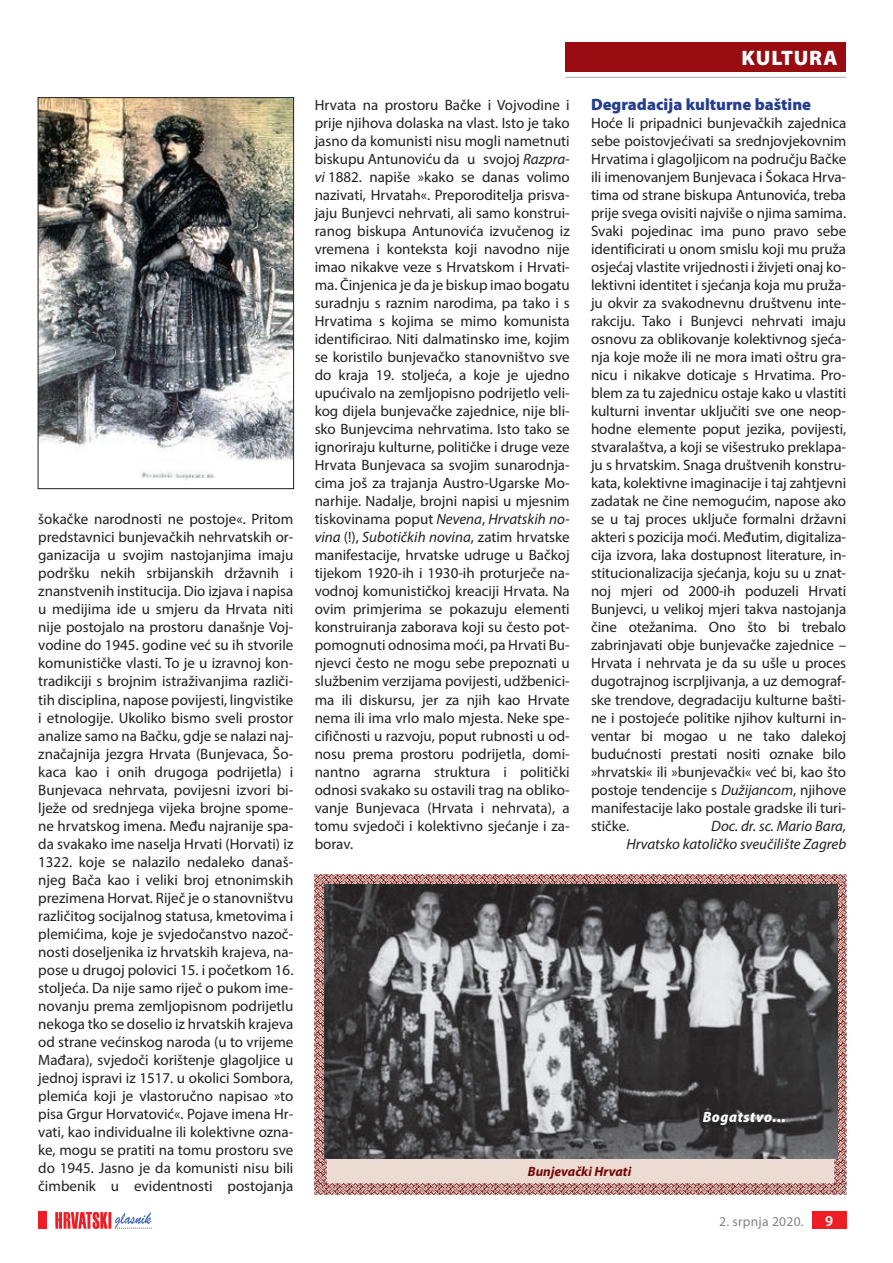
<style>
.page{position:relative;width:893px;height:1263px;background:#fff}
.page>*{position:absolute;margin:0;border:0;box-sizing:border-box;transform-origin:0 0}
.t1{font:900 21px "Myriad Pro";letter-spacing:.04em;color:#fff}
.t2{font:900 16.5px "Myriad Pro";color:#253f8e}
.t3{font:15px/18px "Myriad Pro";color:#231f20;text-align:justify}
.t4{font:italic 15px/18px "Myriad Pro";color:#231f20;text-align:right}
.t5{font:italic 900 semi-condensed 15px "Myriad Pro";letter-spacing:.04em;color:#fff}
.t6{font:600 15px "Myriad Pro";color:#fff}
.t7{font:italic 700 13.5px "Myriad Pro";color:#730607}
.t8{font:13.5px "Myriad Pro";letter-spacing:.02em;color:#808285}
.s1{font-style:italic}
</style>
<div class="page">
<div style="left:812px;top:1212px;width:34px;height:17px;background:#ee1d23"></div>
<svg style="left:55px;top:1212px;width:97px;height:17px"></svg>
<div style="left:38px;top:1212px;width:9px;height:17px;background:#ee1d23"></div>
<div style="left:566px;top:43px;width:280px;height:29px;background:#970b11"></div>
<hr style="left:566px;top:77px;width:280px;height:1px;background:#a8a9ad">
<svg style="left:315px;top:875px;width:531px;height:319px;background:#cca8a3"></svg>
<img style="left:325px;top:884px;width:513px;height:275px">
<img style="left:38px;top:97px;width:256px;height:392px">
<p class="t3" style="left:38px;top:510px;width:257px">šokačke narodnosti ne postoje«. Pritom predstavnici bunjevačkih nehrvatskih or&shy;ganizacija u svojim nastojanjima imaju podršku nekih srbijanskih državnih i znanstvenih institucija. Dio izjava i napisa u medijima ide u smjeru da Hrvata niti nije postojalo na prostoru današnje Voj&shy;vodine do 1945. godine već su ih stvorile komunističke vlasti. To je u izravnoj kon&shy;tradikciji s brojnim istraživanjima različi&shy;tih disciplina, napose povijesti, lingvistike i etnologije. Ukoliko bismo sveli prostor analize samo na Bačku, gdje se nalazi naj&shy;značajnija jezgra Hrvata (Bunjevaca, Šo&shy;kaca kao i onih drugoga podrijetla) i Bunjevaca nehrvata, povijesni izvori bi&shy;lježe od srednjega vijeka brojne spome&shy;ne hrvatskog imena. Među najranije spa&shy;da svakako ime naselja Hrvati (Horvati) iz 1322. koje se nalazilo nedaleko današ&shy;njeg Bača kao i veliki broj etnonimskih prezimena Horvat. Riječ je o stanovništvu različitog socijalnog statusa, kmetovima i plemićima, koje je svjedočanstvo nazoč&shy;nosti doseljenika iz hrvatskih krajeva, na&shy;pose u drugoj polovici 15. i početkom 16. stoljeća. Da nije samo riječ o pukom ime&shy;novanju prema zemljopisnom podrijetlu nekoga tko se doselio iz hrvatskih krajeva od strane većinskog naroda (u to vrijeme Mađara), svjedoči korištenje glagoljice u jednoj ispravi iz 1517. u okolici Sombora, plemića koji je vlastoručno napisao »to pisa Grgur Horvatović«. Pojave imena Hr&shy;vati, kao individualne ili kolektivne ozna&shy;ke, mogu se pratiti na tomu prostoru sve do 1945. Jasno je da komunisti nisu bili čimbenik u evidentnosti postojanja</p>
<h1 class="t1" style="left:741px;top:44px;width:97px">kultura</h1>
<p class="t3" style="left:315px;top:96px;width:257px">Hrvata na prostoru Bačke i Vojvodine i prije njihova dolaska na vlast. Isto je tako jasno da komunisti nisu mogli nametnuti biskupu Antunoviću da u svojoj <span class="s1">Razpra&shy;vi</span> 1882. napiše »kako se danas volimo nazivati, Hrvatah«. Preporoditelja prisva&shy;jaju Bunjevci nehrvati, ali samo konstrui&shy;ranog biskupa Antunovića izvučenog iz vremena i konteksta koji navodno nije imao nikakve veze s Hrvatskom i Hrvati&shy;ma. Činjenica je da je biskup imao bogatu suradnju s raznim narodima, pa tako i s Hrvatima s kojima se mimo komunista identificirao. Niti dalmatinsko ime, kojim se koristilo bunjevačko stanovništvo sve do kraja 19. stoljeća, a koje je ujedno upućivalo na zemljopisno podrijetlo veli&shy;kog dijela bunjevačke zajednice, nije bli&shy;sko Bunjevcima nehrvatima. Isto tako se ignoriraju kulturne, političke i druge veze Hrvata Bunjevaca sa svojim sunarodnja&shy;cima još za trajanja Austro-Ugarske Mo&shy;narhije. Nadalje, brojni napisi u mjesnim tiskovinama poput <span class="s1">Nevena</span>, <span class="s1">Hrvatskih no&shy;vina</span> (!), <span class="s1">Subotičkih novina</span>, zatim hrvatske manifestacije, hrvatske udruge u Bačkoj tijekom 1920-ih i 1930-ih proturječe na&shy;vodnoj komunističkoj kreaciji Hrvata. Na ovim primjerima se pokazuju elementi konstruiranja zaborava koji su često pot&shy;pomognuti odnosima moći, pa Hrvati Bu&shy;njevci često ne mogu sebe prepoznati u službenim verzijama povijesti, udžbenici&shy;ma ili diskursu, jer za njih kao Hrvate nema ili ima vrlo malo mjesta. Neke spe&shy;cifičnosti u razvoju, poput rubnosti u od&shy;nosu prema prostoru podrijetla, domi&shy;nantno agrarna struktura i politički odnosi svakako su ostavili trag na obliko&shy;vanje Bunjevaca (Hrvata i nehrvata), a tomu svjedoči i kolektivno sjećanje i za&shy;borav.</p>
<p class="t2" style="left:591px;top:94px;width:222px">Degradacija kulturne baštine</p>
<p class="t3" style="left:591px;top:114px;width:257px">Hoće li pripadnici bunjevačkih zajednica sebe poistovjećivati sa srednjovjekovnim Hrvatima i glagoljicom na području Bačke ili imenovanjem Bunjevaca i Šokaca Hrva&shy;tima od strane biskupa Antunovića, treba prije svega ovisiti najviše o njima samima.<br>Svaki pojedinac ima puno pravo sebe identificirati u onom smislu koji mu pruža osjećaj vlastite vrijednosti i živjeti onaj ko&shy;lektivni identitet i sjećanja koja mu pruža&shy;ju okvir za svakodnevnu društvenu inte&shy;rakciju. Tako i Bunjevci nehrvati imaju osnovu za oblikovanje kolektivnog sjeća&shy;nja koje može ili ne mora imati oštru gra&shy;nicu i nikakve doticaje s Hrvatima. Pro&shy;blem za tu zajednicu ostaje kako u vlastiti kulturni inventar uključiti sve one neop&shy;hodne elemente poput jezika, povijesti, stvaralaštva, a koji se višestruko preklapa&shy;ju s hrvatskim. Snaga društvenih konstru&shy;kata, kolektivne imaginacije i taj zahtjevni zadatak ne čine nemogućim, napose ako se u taj proces uključe formalni državni akteri s pozicija moći. Međutim, digitaliza&shy;cija izvora, laka dostupnost literature, in&shy;stitucionalizacija sjećanja, koju su u znat&shy;noj mjeri od 2000-ih poduzeli Hrvati Bunjevci, u velikoj mjeri takva nastojanja čine otežanima. Ono što bi trebalo zabrinjavati obje bunjevačke zajednice – Hrvata i nehrvata je da su ušle u proces dugotrajnog iscrpljivanja, a uz demograf&shy;ske trendove, degradaciju kulturne bašti&shy;ne i postojeće politike njihov kulturni in&shy;ventar bi mogao u ne tako dalekoj budućnosti prestati nositi oznake bilo »hrvatski« ili »bunjevački« već bi, kao što postoje tendencije s <span class="s1">Dužijancom</span>, njihove manifestacije lako postale gradske ili turi&shy;stičke.</p>
<p class="t4" style="left:626px;top:816px;width:221px">Doc. dr. sc. Mario Bara,<br>Hrvatsko katoličko sveučilište Zagreb</p>
<p class="t7" style="left:528px;top:1163px;width:105px">Bunjevački Hrvati</p>
<p class="t5" style="left:703px;top:1107px;width:85px">Bogatstvo...</p>
<p class="t8" style="left:719px;top:1213px;width:86px">2. srpnja 2020.</p>
<p class="t6" style="left:825px;top:1211px;width:10px">9</p>
</div>
